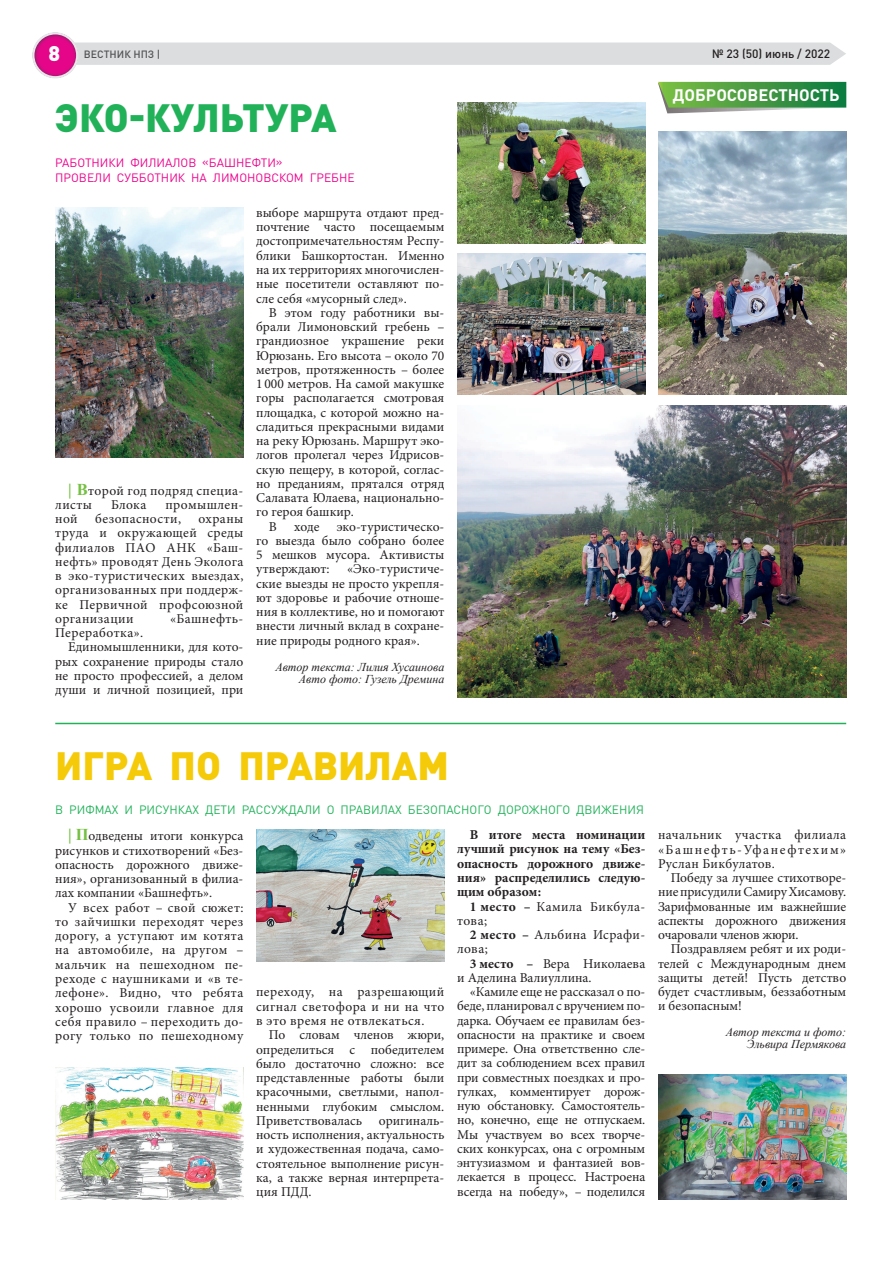
<style>
.page{position:relative;width:893px;height:1263px;background:#fff}
.page>*{position:absolute;margin:0;border:0;box-sizing:border-box;transform-origin:0 0}
.t1{font:900 39px "DIN Pro";color:#f5ca09}
.t2{font:900 39px "DIN Pro";color:#21b259}
.t3{font:700 16.5px "DIN Pro";color:#fff}
.t4{font:13.5px/14.2px "Minion Pro";color:#231f20;text-align:justify}
.t5{font:13.5px/14.2px "Minion Pro";letter-spacing:.03em;color:#231f20}
.t6{font:700 13.5px/14.2px "Minion Pro";color:#231f20;text-align:justify}
.t7{font:italic 12px/12px "Times New Roman";color:#231f20;text-align:right}
.t8{font:12px "DIN Pro";color:#21b259}
.t9{font:12px/15px "DIN Pro";color:#ed028c}
.t10{font:500 12px "DIN Pro";color:#231f20}
.t11{font:500 10.5px "DIN Pro";color:#545557}
.s1{font-weight:900;font-size:21px;color:#fff}
.s2{font-family:"Times New Roman";font-weight:700;font-size:16.5px;color:#76c043}
.s3{font-weight:700}
</style>
<div class="page">
<svg style="left:32px;top:32px;width:815px;height:81px"></svg>
<hr style="left:55px;top:723px;width:791px;height:1px;background:#21b259">
<img style="left:457px;top:405px;width:389px;height:292px">
<img style="left:55px;top:207px;width:188px;height:251px">
<img style="left:457px;top:254px;width:188px;height:141px">
<img style="left:658px;top:132px;width:188px;height:263px">
<img style="left:457px;top:102px;width:188px;height:141px">
<img style="left:256px;top:829px;width:188px;height:132px">
<img style="left:55px;top:1067px;width:188px;height:132px">
<img style="left:658px;top:1074px;width:188px;height:125px">
<p class="t11" style="left:48px;top:47px;width:114px"><span class="s1">8</span> ВЕСТНИК НПЗ |</p>
<p class="t10" style="left:712px;top:45px;width:120px">№ 23 (50) июнь / 2022</p>
<p class="t3" style="left:673px;top:83px;width:168px">ДОБРОСОВЕСТНОСТЬ</p>
<h1 class="t2" style="left:55px;top:91px;width:283px">ЭКО-КУЛЬТУРА</h1>
<p class="t9" style="left:55px;top:154px;width:301px">РАБОТНИКИ ФИЛИАЛОВ «БАШНЕФТИ»<br>ПРОВЕЛИ СУББОТНИК НА ЛИМОНОВСКОМ ГРЕБНЕ</p>
<p class="t5" style="left:55px;top:483px;width:190px;text-indent:13px"><span class="s2">| В</span>торой год подряд специа&shy;листы</p>
<p class="t4" style="left:111px;top:497px;width:37px">Блока</p>
<p class="t5" style="left:165px;top:497px;width:80px">промышлен-</p>
<p class="t4" style="left:55px;top:512px;width:24px">ной</p>
<p class="t5" style="left:95px;top:512px;width:88px">безопасности,</p>
<p class="t4" style="left:55px;top:512px;width:190px;text-indent:143px">охраны труда и окружающей среды филиалов ПАО АНК «Баш&shy;нефть» проводят День Эколога в эко-туристических выездах, организованных при поддерж&shy;ке Первичной профсоюзной организации</p>
<p class="t5" style="left:170px;top:612px;width:75px">«Башнефть-</p>
<p class="t5" style="left:55px;top:626px;width:89px">Переработка».</p>
<p class="t4" style="left:68px;top:640px;width:177px">Единомышленники, для кото-</p>
<p class="t4" style="left:55px;top:654px;width:190px">рых сохранение природы стало</p>
<p class="t4" style="left:55px;top:669px;width:190px">не просто профессией, а делом</p>
<p class="t4" style="left:55px;top:683px;width:190px">души и личной позицией, при</p>
<p class="t4" style="left:256px;top:206px;width:190px">выборе маршрута отдают пред&shy;почтение часто посещаемым достопримечательностям Респу&shy;блики Башкортостан. Именно на их территориях многочислен&shy;ные посетители оставляют по&shy;сле себя «мусорный след».</p>
<p class="t4" style="left:269px;top:305px;width:177px">В этом году работники вы-</p>
<p class="t4" style="left:256px;top:320px;width:190px">брали Лимоновский гребень –</p>
<p class="t4" style="left:256px;top:334px;width:190px">грандиозное украшение реки</p>
<p class="t4" style="left:256px;top:348px;width:190px">Юрюзань. Его высота – около 70</p>
<p class="t4" style="left:256px;top:362px;width:190px">метров, протяженность – более</p>
<p class="t4" style="left:256px;top:377px;width:190px">1 000 метров. На самой макушке</p>
<p class="t4" style="left:256px;top:391px;width:190px">горы располагается смотровая</p>
<p class="t4" style="left:256px;top:405px;width:190px">площадка, с которой можно на-</p>
<p class="t4" style="left:256px;top:419px;width:190px">сладиться прекрасными видами</p>
<p class="t4" style="left:256px;top:434px;width:190px">на реку Юрюзань. Маршрут эко-</p>
<p class="t4" style="left:256px;top:448px;width:190px">логов пролегал через Идрисов-</p>
<p class="t4" style="left:256px;top:462px;width:190px">скую пещеру, в которой, соглас-</p>
<p class="t4" style="left:256px;top:476px;width:190px">но преданиям, прятался отряд</p>
<p class="t4" style="left:256px;top:491px;width:190px">Салавата Юлаева, национально-</p>
<p class="t4" style="left:256px;top:505px;width:99px">го героя башкир.</p>
<p class="t4" style="left:269px;top:519px;width:9px">В</p>
<p class="t4" style="left:294px;top:519px;width:27px">ходе</p>
<p class="t4" style="left:256px;top:519px;width:190px;text-indent:81px">эко-туристическо&shy;го выезда было собрано более 5 мешков мусора. Активисты утверждают:</p>
<p class="t4" style="left:256px;top:562px;width:190px;text-indent:91px">«Эко-туристиче&shy;ские выезды не просто укрепля&shy;ют здоровье и рабочие отноше&shy;ния в коллективе, но и помогают внести личный вклад в сохране&shy;ние природы родного края».</p>
<p class="t7" style="left:275px;top:660px;width:170px">Автор текста: Лилия Хусаинова<br>Авто фото: Гузель Дремина</p>
<h1 class="t1" style="left:55px;top:739px;width:395px">ИГРА ПО ПРАВИЛАМ</h1>
<p class="t8" style="left:55px;top:802px;width:590px">В РИФМАХ И РИСУНКАХ ДЕТИ РАССУЖДАЛИ О ПРАВИЛАХ БЕЗОПАСНОГО ДОРОЖНОГО ДВИЖЕНИЯ</p>
<p class="t4" style="left:55px;top:829px;width:190px;text-indent:13px"><span class="s2">| П</span>одведены итоги конкурса рисунков и стихотворений «Без&shy;опасность дорожного движе&shy;ния», организованный в филиа&shy;лах компании «Башнефть».</p>
<p class="t4" style="left:55px;top:900px;width:190px;text-indent:13px">У всех работ – свой сюжет: то зайчишки переходят через дорогу, а уступают им котята на автомобиле, на другом – мальчик на пешеходном пе&shy;реходе с наушниками и «в те&shy;лефоне». Видно, что ребята хорошо усвоили главное для себя правило – переходить до&shy;рогу только по пешеходному</p>
<p class="t4" style="left:256px;top:985px;width:190px">переходу, на разрешающий сигнал светофора и ни на что в это время не отвлекаться.</p>
<p class="t4" style="left:256px;top:1028px;width:190px;text-indent:13px">По словам членов жюри, определиться с победителем было достаточно сложно: все представленные работы были красочными, светлыми, напол&shy;ненными глубоким смыслом.<br>Приветствовалась оригиналь&shy;ность исполнения, актуальность и художественная подача, само&shy;стоятельное выполнение рисун&shy;ка, а также верная интерпрета&shy;ция ПДД.</p>
<p class="t6" style="left:457px;top:828px;width:190px;text-indent:13px">В итоге места номинации лучший рисунок на тему «Без&shy;опасность дорожного движе&shy;ния» распределились следую&shy;щим образом:</p>
<p class="t5" style="left:457px;top:899px;width:190px;text-indent:13px"><span class="s3">1 место –</span> Камила Бикбула&shy;това;</p>
<p class="t5" style="left:457px;top:928px;width:190px;text-indent:13px"><span class="s3">2 место –</span> Альбина Исрафи&shy;лова;</p>
<p class="t4" style="left:457px;top:956px;width:190px;text-indent:13px"><span class="s3">3 место –</span> Вера Николаева и Аделина Валиуллина.</p>
<p class="t4" style="left:457px;top:985px;width:190px;text-indent:13px">«Камиле еще не рассказал о по&shy;беде, планировал с вручением по&shy;дарка. Обучаем ее правилам без&shy;опасности на практике и своем примере. Она ответственно сле&shy;дит за соблюдением всех правил при совместных поездках и про&shy;гулках, комментирует дорож&shy;ную обстановку. Самостоятель&shy;но, конечно, еще не отпускаем.<br>Мы участвуем во всех творче&shy;ских конкурсах, она с огромным энтузиазмом и фантазией вов&shy;лекается в процесс. Настроена всегда на победу», – поделился</p>
<p class="t4" style="left:658px;top:828px;width:190px">начальник участка филиала «Башнефть-Уфанефтехим» Руслан Бикбулатов.</p>
<p class="t4" style="left:658px;top:871px;width:190px;text-indent:13px">Победу за лучшее стихотворе&shy;ние присудили Самиру Хисамову.<br>Зарифмованные им важнейшие аспекты дорожного движения очаровали членов жюри.</p>
<p class="t4" style="left:658px;top:942px;width:190px;text-indent:13px">Поздравляем ребят и их роди&shy;телей с Международным днем защиты детей! Пусть детство будет счастливым, беззаботным и безопасным!</p>
<p class="t7" style="left:726px;top:1026px;width:122px">Автор текста и фото:<br>Эльвира Пермякова</p>
</div>
